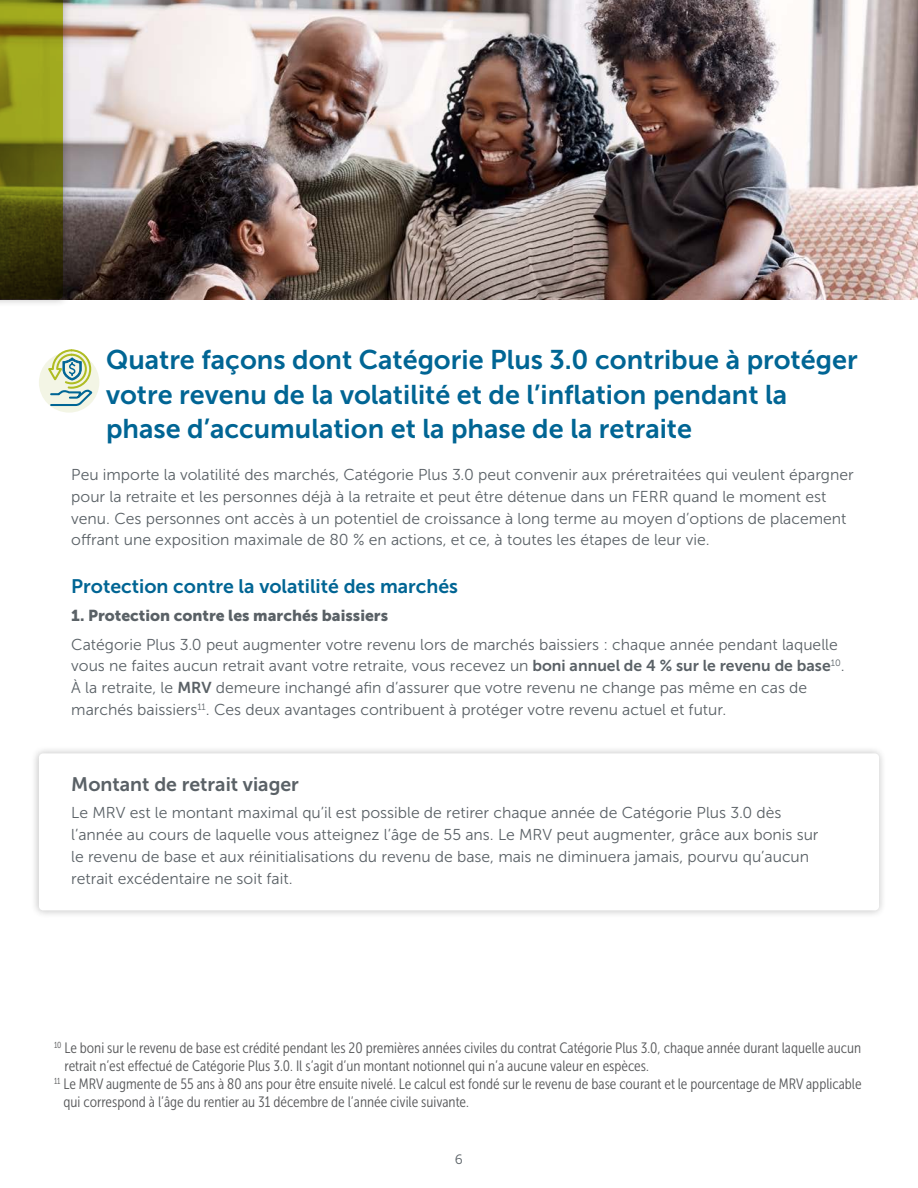
<style>
.page{position:relative;width:918px;height:1188px;background:#fff}
.page>*{position:absolute;margin:0;border:0;box-sizing:border-box;transform-origin:0 0}
.CP3-inside_header{font:27px/34.5px "Museo Sans 700";color:#006594}
.Heading_3{font:19.5px "Museo Sans 700";color:#006594}
.Heading_3-2{font:19.5px "Museo Sans 700";color:#5a6166}
.EL_Body_Copy{font:15.75px/21.8px "Museo Sans 300";color:#5a6166}
.EL_Body_Copy-2{font:15.75px "Museo Sans 900";color:#5a6166}
.EL_Footnote_Legal{font:15px/18px "Museo Sans Cond 300";color:#58595b}
.t1{font:13.5px "Museo Sans 300";color:#5a6166}
.s1{font-family:"Museo Sans 700"}
</style>
<div class="page">
<img style="left:71px;top:0;width:847px;height:299px">
<div style="left:0;top:0;width:71px;height:307px;background:#000;opacity:.25"></div>
<svg style="left:0;top:0;width:63px;height:299px;background:#6d6e13"></svg>
<div style="left:31px;top:746px;width:856px;height:172px;background:#f0f0f0"></div>
<div style="left:39px;top:753px;width:840px;height:157px;background:#fff;border-radius:4px"></div>
<div style="left:39px;top:352px;width:60px;height:61px;background:#f3f5e5;border-radius:50%"></div>
<svg style="left:46px;top:349px;width:47px;height:59px"></svg>
<h2 class="CP3-inside_header" style="left:106px;top:342px;width:753px">Quatre façons dont Catégorie Plus 3.0 contribue à protéger votre revenu de la volatilité et de l’inflation pendant la phase d’accumulation et la phase de la retraite</h2>
<p class="EL_Body_Copy" style="left:71px;top:464px;width:784px">Peu importe la volatilité des marchés, Catégorie Plus 3.0 peut convenir aux préretraitées qui veulent épargner pour la retraite et les personnes déjà à la retraite et peut être détenue dans un FERR quand le moment est venu. Ces personnes ont accès à un potentiel de croissance à long terme au moyen d’options de placement offrant une exposition maximale de 80 % en actions, et ce, à toutes les étapes de leur vie.</p>
<h3 class="Heading_3" style="left:71px;top:576px;width:388px">Protection contre la volatilité des marchés</h3>
<p class="EL_Body_Copy-2" style="left:71px;top:607px;width:318px">1. Protection contre les marchés baissiers</p>
<p class="EL_Body_Copy" style="left:71px;top:633px;width:775px">Catégorie Plus 3.0 peut augmenter votre revenu lors de marchés baissiers : chaque année pendant laquelle vous ne faites aucun retrait avant votre retraite, vous recevez un <span class="s1">boni annuel de 4 % sur le revenu de base</span><sup>10</sup>.<br>À la retraite, le <span class="s1">MRV</span> demeure inchangé afin d’assurer que votre revenu ne change pas même en cas de marchés baissiers<sup>11</sup>. Ces deux avantages contribuent à protéger votre revenu actuel et futur.</p>
<h3 class="Heading_3-2" style="left:71px;top:773px;width:229px">Montant de retrait viager</h3>
<p class="EL_Body_Copy" style="left:71px;top:802px;width:749px">Le MRV est le montant maximal qu’il est possible de retirer chaque année de Catégorie Plus 3.0 dès l’année au cours de laquelle vous atteignez l’âge de 55 ans. Le MRV peut augmenter, grâce aux bonis sur le revenu de base et aux réinitialisations du revenu de base, mais ne diminuera jamais, pourvu qu’aucun retrait excédentaire ne soit fait.</p>
<p class="EL_Footnote_Legal" style="left:65px;top:1039px;width:798px;text-indent:-11px"><sup>10</sup> Le boni sur le revenu de base est crédité pendant les 20 premières années civiles du contrat Catégorie Plus 3.0, chaque année durant laquelle aucun retrait n’est effectué de Catégorie Plus 3.0. Il s’agit d’un montant notionnel qui n’a aucune valeur en espèces.</p>
<p class="EL_Footnote_Legal" style="left:64px;top:1075px;width:800px;text-indent:-10px"><sup>11</sup> Le MRV augmente de 55 ans à 80 ans pour être ensuite nivelé. Le calcul est fondé sur le revenu de base courant et le pourcentage de MRV applicable qui correspond à l’âge du rentier au 31 décembre de l’année civile suivante.</p>
<p class="t1" style="left:455px;top:1152px;width:10px">6</p>
</div>
